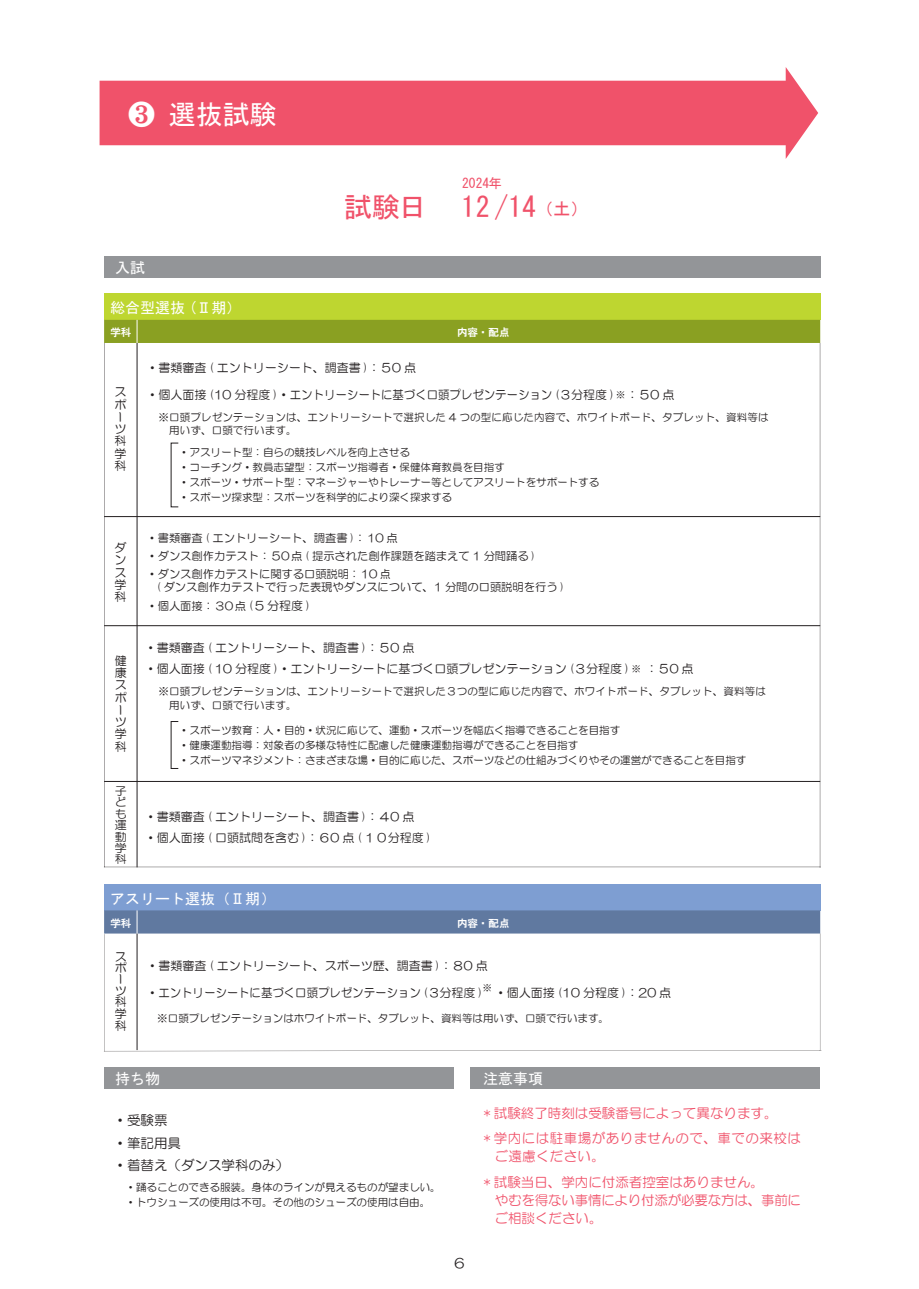
<style>
.page{position:relative;width:919px;height:1289px;background:#fff}
.page>*{position:absolute;margin:0;border:0;box-sizing:border-box;transform-origin:0 0}
.t1{font:27.9px "MS Gothic";color:#f0526a}
.t2{font:27px "MS Gothic";color:#fff}
.t3{font:15px "MS Gothic";color:#fff}
.t4{font:13.5px/25.5px "HG Maru Gothic MPRO";color:#f0526a}
.t5{font:13.5px/22.5px "HG Maru Gothic MPRO";color:#231f20}
.t6{font:13.5px "MS Gothic";color:#f0526a}
.t7{font:12px/12.3px "HG Maru Gothic MPRO";color:#231f20}
.t8{font:11.4px/11.4px "HG Maru Gothic MPRO";color:#231f20;text-align:justify;scale:1.05 1}
.t9{font:11.25px/18px "HG Maru Gothic MPRO";color:#231f20}
.t10{font:10.5px/15px "HG Maru Gothic MPRO";color:#231f20}
.t11{font:10.5px "HGP Gothic E";color:#fff}
.t12{font:9px "HG Maru Gothic MPRO";color:#231f20}
.s1{font-size:17.55px}
.s2{font-size:12px}
</style>
<div class="page">
<div style="left:104px;top:1067px;width:349px;height:21px;background:#939598"></div>
<div style="left:470px;top:1067px;width:350px;height:21px;background:#939598"></div>
<svg style="left:100px;top:67px;width:718px;height:92px;fill:#f0526a"></svg>
<div style="left:104px;top:294px;width:716px;height:26px;background:#bed630"></div>
<div style="left:104px;top:256px;width:716px;height:22px;background:#939598"></div>
<div style="left:104px;top:320px;width:716px;height:23px;background:#8aa022"></div>
<hr style="left:104px;top:343px;width:1px;height:524px;background:#231f20">
<hr style="left:104px;top:866px;width:716px;height:1px;background:#231f20">
<hr style="left:819px;top:343px;width:1px;height:524px;background:#231f20">
<hr style="left:104px;top:516px;width:716px;height:1px;background:#231f20">
<hr style="left:137px;top:343px;width:1px;height:524px;background:#231f20">
<hr style="left:104px;top:625px;width:716px;height:1px;background:#231f20">
<hr style="left:104px;top:781px;width:716px;height:1px;background:#231f20">
<svg style="left:137px;top:320px;width:1px;height:23px"></svg>
<div style="left:104px;top:884px;width:716px;height:26px;background:#7e9ed2"></div>
<div style="left:104px;top:910px;width:716px;height:23px;background:#6079a0"></div>
<svg style="left:104px;top:933px;width:716px;height:118px"></svg>
<hr style="left:137px;top:933px;width:1px;height:117px;background:#231f20">
<svg style="left:137px;top:910px;width:1px;height:23px"></svg>
<h2 class="t2" style="left:128px;top:100px;width:150px">❸ 選抜試験</h2>
<h3 class="t3" style="left:115px;top:260px;width:31px">入試</h3>
<h3 class="t3" style="left:110px;top:300px;width:133px">総合型選抜 (Ⅱ期）</h3>
<p class="t6" style="left:462px;top:176px;width:41px">2024年</p>
<h1 class="t1" style="left:344px;top:193px;width:245px">試験日<span class="s1">　　</span>12 /14<span class="s1">（土）</span></h1>
<p class="t11" style="left:110px;top:327px;width:22px">学科</p>
<p class="t11" style="left:457px;top:327px;width:54px">内容・配点</p>
<p class="t7" style="left:115px;top:386px;width:13px">スポーツ科学科</p>
<p class="t7" style="left:115px;top:541px;width:13px;text-align:justify">ダンス学科</p>
<p class="t7" style="left:115px;top:654px;width:13px">健康スポーツ学科</p>
<p class="t8" style="left:115px;top:785px;width:12px">子ども運動学科</p>
<p class="t7" style="left:146px;top:361px;width:271px">・書類審査 ( エントリーシート、調査書 )：５0 点</p>
<p class="t7" style="left:146px;top:388px;width:529px">・個人面接 (10 分程度 )・エントリーシートに基づく口頭プレゼンテーション ( 3分程度 )　：５0 点</p>
<p class="t10" style="left:158px;top:410px;width:611px;line-height:13.5px">※口頭プレゼンテーションは、エントリーシートで選択した 4 つの型に応じた内容で、ホワイトボード、タブレット、資料等は　用いず、口頭で行います。</p>
<p class="t12" style="left:616px;top:390px;width:10px">※</p>
<p class="t10" style="left:179px;top:444px;width:421px">・アスリート型：自らの競技レベルを向上させる<br>・コーチング・教員志望型：スポーツ指導者・保健体育教員を目指す<br>・スポーツ・サポート型：マネージャーやトレーナー等としてアスリートをサポートする・スポーツ探求型：スポーツを科学的により深く探求する</p>
<p class="t9" style="left:146px;top:529px;width:390px">・書類審査 ( エントリーシート、調査書 )：１0点<br>・ダンス創作力テスト：５０点 ( 提示された創作課題を踏まえて 1 分間踊る )・ダンス創作力テストに関する口頭説明：１0 点</p>
<p class="t9" style="left:146px;top:578px;width:419px;text-indent:10px">( ダンス創作力テストで行った表現やダンスについて、1 分間の口頭説明を行う )・個人面接：３０点 <span class="s2">( 5 分程度 )</span></p>
<p class="t7" style="left:145px;top:637px;width:550px;line-height:21px">・書類審査 ( エントリーシート、調査書 )：５0 点<br>・個人面接 ( 10 分程度 )・エントリーシートに基づく口頭プレゼンテーション (３分程度 ) 　：５0 点</p>
<p class="t12" style="left:631px;top:664px;width:10px">※</p>
<p class="t10" style="left:158px;top:684px;width:609px;line-height:13.5px">※口頭プレゼンテーションは、エントリーシートで選択した３つの型に応じた内容で、ホワイトボード、タブレット、資料等は　用いず、口頭で行います。</p>
<p class="t10" style="left:179px;top:722px;width:568px">・スポーツ教育：人・目的・状況に応じて、運動・スポーツを幅広く指導できることを目指す<br>・健康運動指導：対象者の多様な特性に配慮した健康運動指導ができることを目指す<br>・スポーツマネジメント：さまざまな場・目的に応じた、スポーツなどの仕組みづくりやその運営ができることを目指す</p>
<p class="t7" style="left:145px;top:805px;width:288px;line-height:21px">・書類審査 ( エントリーシート、調査書 )：４0 点<br>・個人面接 ( 口頭試問を含む )：６0 点 ( １０分程度 )</p>
<h3 class="t3" style="left:110px;top:891px;width:168px">アスリート選抜（Ⅱ期）</h3>
<p class="t11" style="left:110px;top:917px;width:22px">学科</p>
<p class="t11" style="left:457px;top:917px;width:54px">内容・配点</p>
<p class="t7" style="left:115px;top:950px;width:13px;line-height:11.6px">スポーツ科学科</p>
<p class="t7" style="left:146px;top:959px;width:343px">・書類審査 ( エントリーシート、スポーツ歴、調査書 )：８0 点</p>
<p class="t7" style="left:146px;top:986px;width:526px">・エントリーシートに基づく口頭プレゼンテーション ( 3分程度 )　・個人面接 (10 分程度 )：20 点</p>
<p class="t12" style="left:482px;top:982px;width:10px">※</p>
<p class="t10" style="left:157px;top:1010px;width:453px">※口頭プレゼンテーションはホワイトボード、タブレット、資料等は用いず、口頭で行います。</p>
<h3 class="t3" style="left:115px;top:1070px;width:46px">持ち物</h3>
<h3 class="t3" style="left:483px;top:1070px;width:61px">注意事項</h3>
<p class="t5" style="left:113px;top:1108px;width:177px">・受験票<br>・筆記用具<br>・着替え（ダンス学科のみ）</p>
<p class="t10" style="left:125px;top:1179px;width:316px">・踊ることのできる服装。身体のラインが見えるものが望ましい。・トウシューズの使用は不可。その他のシューズの使用は自由。</p>
<p class="t5" style="left:454px;top:1251px;width:12px">6</p>
<p class="t4" style="left:483px;top:1099px;width:319px">* 試験終了時刻は受験番号によって異なります。<br>* 学内には駐車場がありませんので、車での来校は</p>
<p class="t4" style="left:483px;top:1143px;width:282px;text-indent:11px">ご遠慮ください。<br>* 試験当日、学内に付添者控室はありません。</p>
<p class="t4" style="left:494px;top:1190px;width:308px;line-height:18px">やむを得ない事情により付添が必要な方は、事前にご相談ください。</p>
</div>
